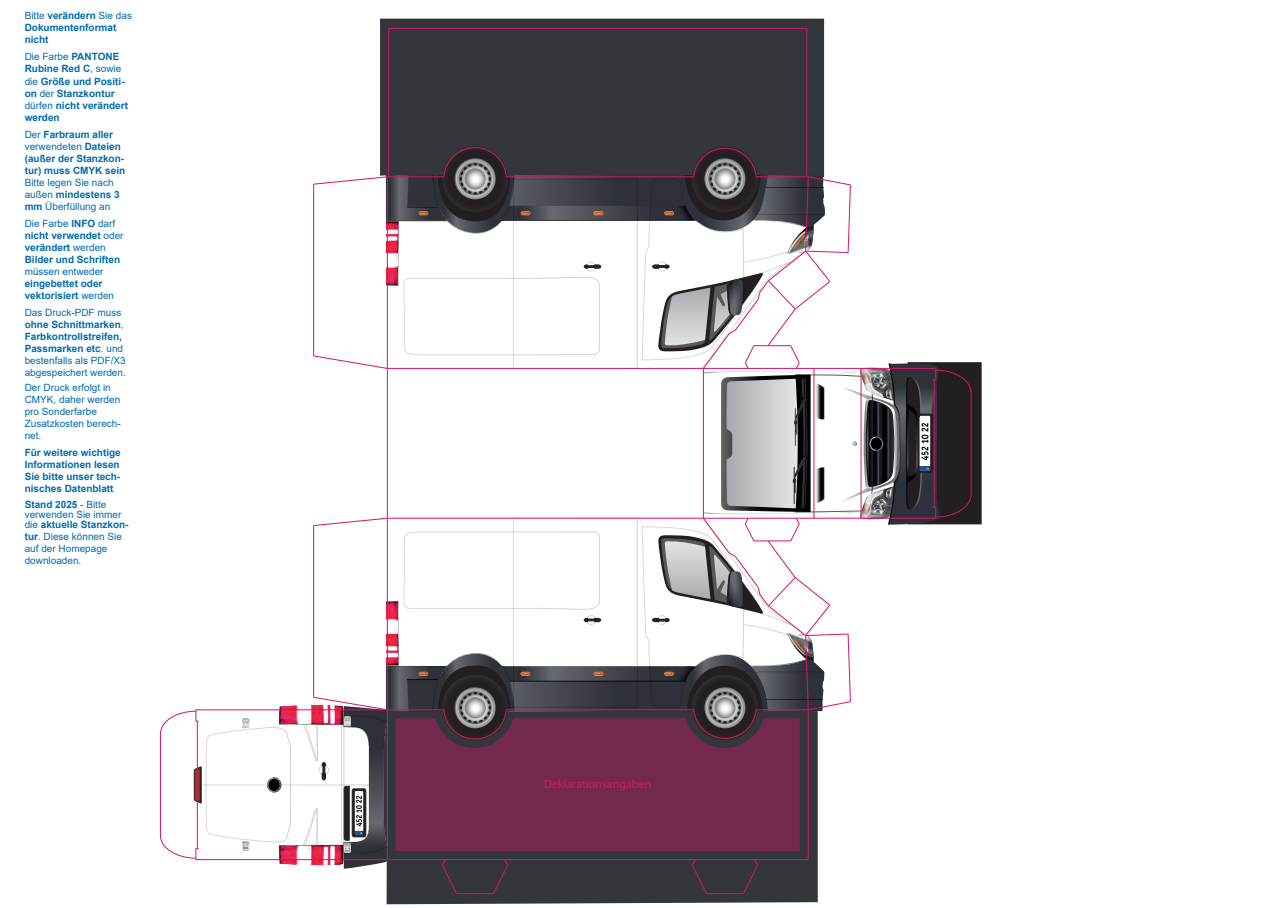
<style>
.page{position:relative;width:1276px;height:908px;background:#fff}
.page>*{position:absolute;margin:0;border:0;box-sizing:border-box;transform-origin:0 0}
.t1{font:12px "Myriad Pro";color:#d51567}
.t2{font:700 10px/12px "Arial";color:#006bad}
.t3{font:10px/12px "Arial";color:#006bad}
.s1{font-weight:400}
.s2{font-weight:700}
</style>
<div class="page">
<div style="left:386px;top:894px;width:431px;height:9px;background:#33373b"></div>
<div style="left:380px;top:19px;width:444px;height:127px;background:#33373b"></div>
<div style="left:907px;top:362px;width:75px;height:162px;background:#231f20;border:1px solid #231f20"></div>
<img style="left:278px;top:845px;width:25px;height:19px">
<img style="left:279px;top:705px;width:24px;height:19px">
<hr style="left:196px;top:709px;width:191px;height:1px;background:#d51567">
<hr style="left:196px;top:858px;width:191px;height:1px;background:#d51567">
<hr style="left:389px;top:28px;width:418px;height:1px;background:#d51567">
<hr style="left:388px;top:28px;width:1px;height:149px;background:#d51567">
<hr style="left:806px;top:28px;width:1px;height:149px;background:#d51567">
<svg style="left:160px;top:709px;width:131px;height:150px"></svg>
<svg style="left:303px;top:146px;width:669px;height:748px"></svg>
<p class="t2" style="left:25px;top:10px;width:109px"><span class="s1">Bitte</span> verändern <span class="s1">Sie das<br></span>Dokumentenformat nicht</p>
<p class="t2" style="left:25px;top:51px;width:105px"><span class="s1">Die Farbe</span> PANTONE<br>Rubine Red C<span class="s1">, sowie die</span> Größe und Positi&shy;on <span class="s1">der</span> Stanzkontur <span class="s1">dürfen</span> nicht verändert werden</p>
<p class="t2" style="left:25px;top:128px;width:102px"><span class="s1">Der</span> Farbraum aller <span class="s1">verwendeten</span> Dateien (außer der Stanzkon&shy;tur) muss CMYK sein</p>
<p class="t3" style="left:25px;top:176px;width:97px">Bitte legen Sie nach außen <span class="s2">mindestens 3 mm</span> Überfüllung an</p>
<p class="t2" style="left:25px;top:217px;width:100px"><span class="s1">Die Farbe</span> INFO <span class="s1">darf </span>nicht verwendet <span class="s1">oder </span>verändert <span class="s1">werden<br></span>Bilder und Schriften</p>
<p class="t3" style="left:25px;top:265px;width:80px">müssen entweder</p>
<p class="t2" style="left:25px;top:277px;width:91px">eingebettet oder vektorisiert <span class="s1">werden</span></p>
<p class="t3" style="left:25px;top:306px;width:103px">Das Druck-PDF muss <span class="s2">ohne Schnittmarken</span>,<br><span class="s2">Farbkontrollstreifen,<br>Passmarken etc</span>. und bestenfalls als PDF/X3 abgespeichert werden.</p>
<p class="t3" style="left:25px;top:381px;width:98px">Der Druck erfolgt in<br>CMYK, daher werden pro Sonderfarbe<br>Zusatzkosten berech&shy;net.</p>
<p class="t2" style="left:25px;top:446px;width:98px;text-align:justify">Für weitere wichtige Informationen lesen Sie bitte unser tech&shy;nisches Datenblatt</p>
<p class="t2" style="left:25px;top:499px;width:105px;line-height:10px">Stand 2025 <span class="s1">- Bitte verwenden Sie immer die</span> aktuelle Stanzkon-</p>
<p class="t3" style="left:25px;top:530px;width:99px"><span class="s2">tur</span>. Diese können Sie auf der Homepage downloaden.</p>
<p class="t1" style="left:544px;top:776px;width:109px">Deklarationsangaben</p>
</div>
